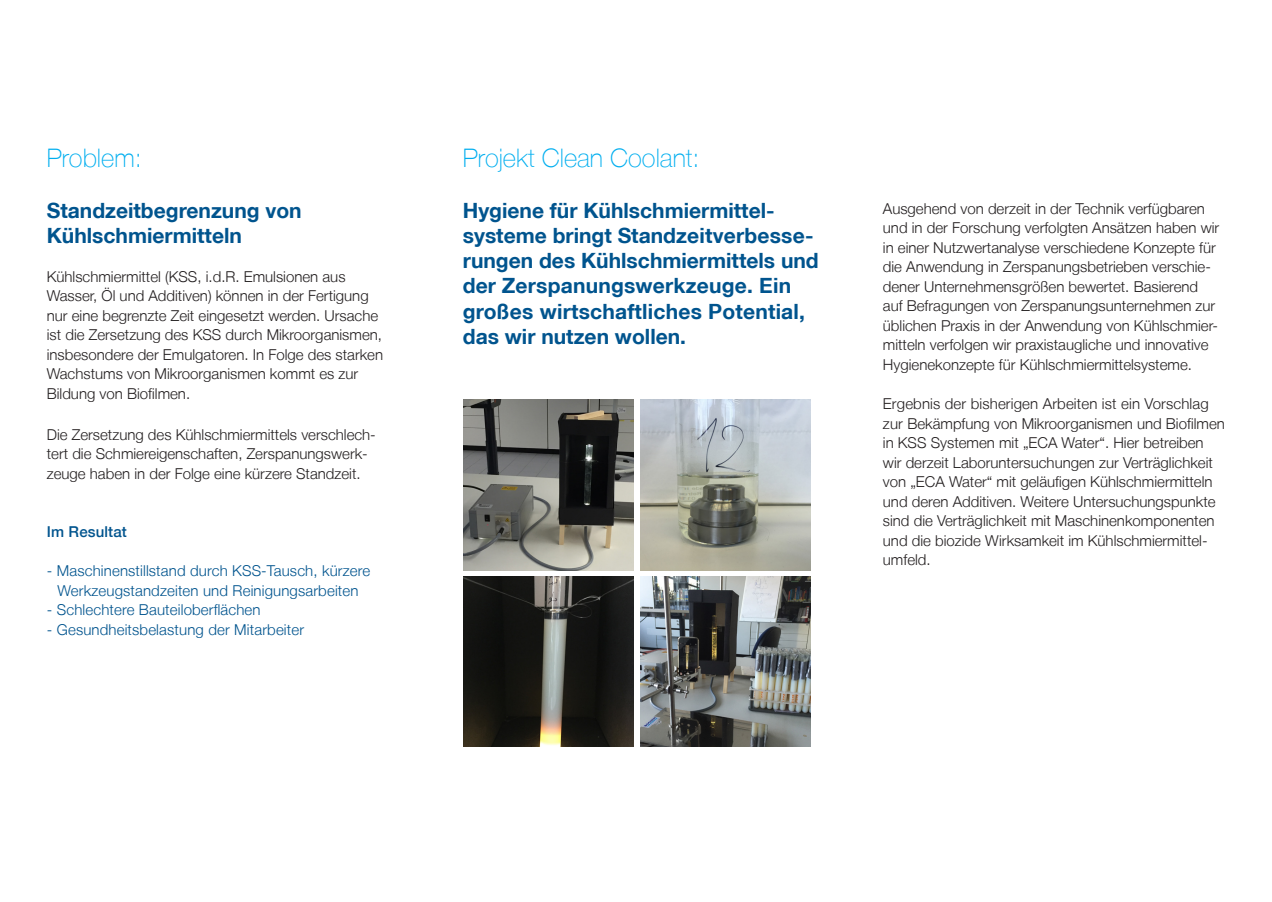
<style>
.page{position:relative;width:1272px;height:902px;background:#fff}
.page>*{position:absolute;margin:0;border:0;box-sizing:border-box;transform-origin:0 0}
.t1{font:100 25.5px "Helvetica Neue LT";color:#00aeef}
.t2{font:700 21px/25.2px "Helvetica Neue LT";color:#00548e}
.t3{font:300 15px/19.5px "Helvetica Neue LT";color:#231f20}
.t4{font:300 15px/19.5px "Helvetica Neue LT";letter-spacing:.01em;color:#00548e;text-align:center}
.t5{font:500 15px "Helvetica Neue LT";letter-spacing:.01em;color:#00548e}
</style>
<div class="page">
<img style="left:463px;top:400px;width:171px;height:170px">
<img style="left:463px;top:576px;width:171px;height:170px">
<img style="left:640px;top:400px;width:170px;height:170px">
<img style="left:640px;top:576px;width:170px;height:170px">
<h1 class="t1" style="left:47px;top:143px;width:96px">Problem:</h1>
<h2 class="t2" style="left:47px;top:197px;width:256px">Standzeitbegrenzung von<br>Kühlschmiermitteln</h2>
<p class="t3" style="left:47px;top:266px;width:338px">Kühlschmiermittel (KSS, i.d.R. Emulsionen aus Wasser, Öl und Additiven) können in der Fertigung nur eine begrenzte Zeit eingesetzt werden. Ursache ist die Zersetzung des KSS durch Mikroorganismen, insbesondere der Emulgatoren. In Folge des starken Wachstums von Mikroorganismen kommt es zur Bildung von Biofilmen.</p>
<p class="t3" style="left:47px;top:424px;width:330px">Die Zersetzung des Kühlschmiermittels verschlech&shy;tert die Schmiereigenschaften, Zerspanungswerk&shy;zeuge haben in der Folge eine kürzere Standzeit.</p>
<p class="t5" style="left:47px;top:522px;width:82px">Im Resultat</p>
<p class="t4" style="left:47px;top:560px;width:325px">- Maschinenstillstand durch KSS-Tausch, kürzere<br>Werkzeugstandzeiten und Reinigungsarbeiten</p>
<p class="t4" style="left:47px;top:599px;width:215px">- Schlechtere Bauteiloberflächen</p>
<p class="t4" style="left:47px;top:619px;width:259px">- Gesundheitsbelastung der Mitarbeiter</p>
<h1 class="t1" style="left:463px;top:143px;width:238px">Projekt Clean Coolant:</h1>
<h2 class="t2" style="left:463px;top:197px;width:357px">Hygiene für Kühlschmiermittel&shy;systeme bringt Standzeitverbesse&shy;rungen des Kühlschmiermittels und der Zerspanungswerkzeuge. Ein großes wirtschaftliches Potential, das wir nutzen wollen.</h2>
<p class="t3" style="left:882px;top:198px;width:338px">Ausgehend von derzeit in der Technik verfügbaren und in der Forschung verfolgten Ansätzen haben wir in einer Nutzwertanalyse verschiedene Konzepte für die Anwendung in Zerspanungsbetrieben verschie&shy;dener Unternehmensgrößen bewertet. Basierend auf Befragungen von Zerspanungsunternehmen zur üblichen Praxis in der Anwendung von Kühlschmier&shy;mitteln verfolgen wir praxistaugliche und innovative Hygienekonzepte für Kühlschmiermittelsysteme.</p>
<p class="t3" style="left:882px;top:393px;width:343px">Ergebnis der bisherigen Arbeiten ist ein Vorschlag zur Bekämpfung von Mikroorganismen und Biofilmen in KSS Systemen mit „ECA Water“. Hier betreiben wir derzeit Laboruntersuchungen zur Verträglichkeit von „ECA Water“ mit geläufigen Kühlschmiermitteln und deren Additiven. Weitere Untersuchungspunkte sind die Verträglichkeit mit Maschinenkomponenten und die biozide Wirksamkeit im Kühlschmiermittel&shy;umfeld.</p>
</div>
